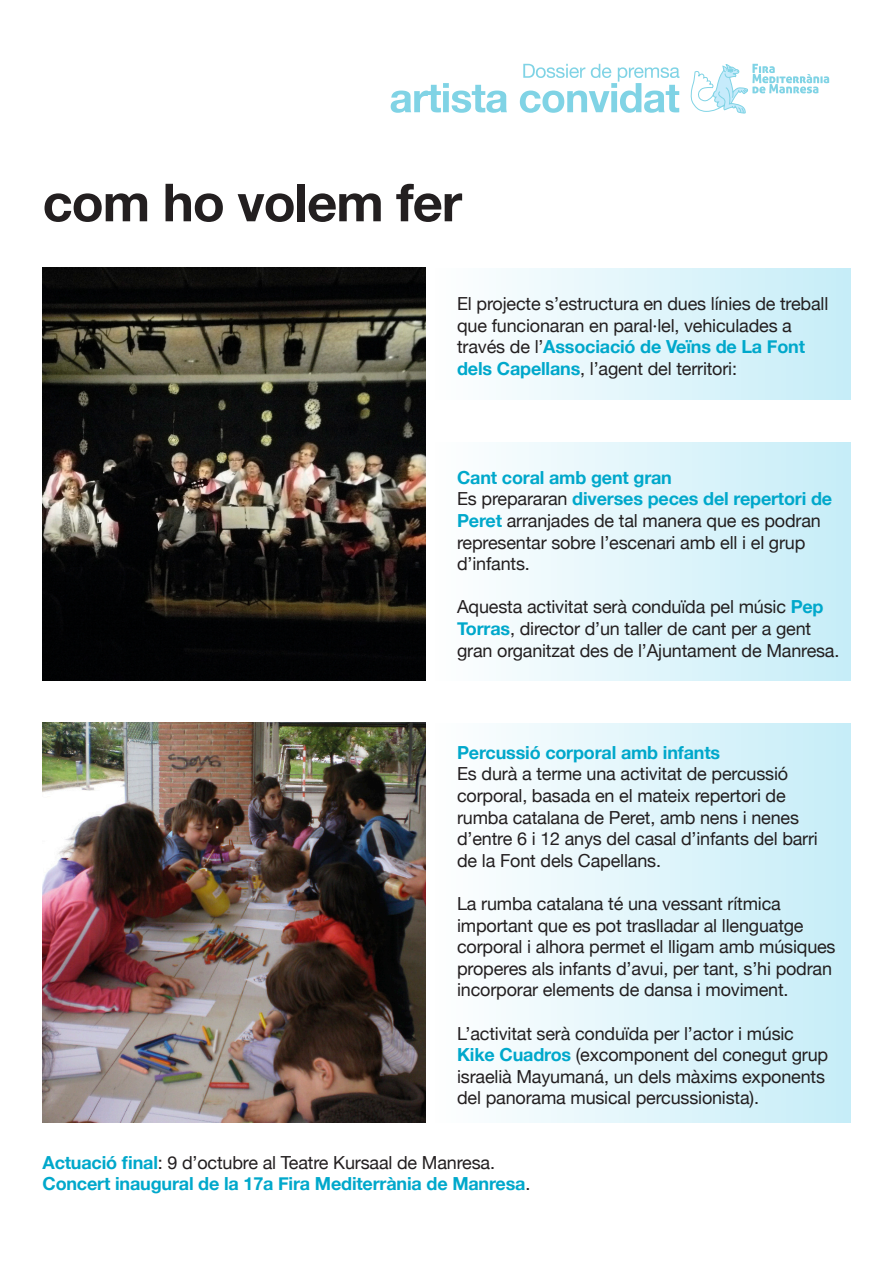
<style>
.page{position:relative;width:893px;height:1263px;background:#fff}
.page>*{position:absolute;margin:0;border:0;box-sizing:border-box;transform-origin:0 0}
.t1{font:700 52.5px "Helvetica Neue";letter-spacing:-.02em;color:#231f20}
.t2{font:18px/21.6px "Helvetica Neue";letter-spacing:-.01em;color:#231f20}
.t3{font:700 18px "Helvetica Neue";letter-spacing:-.01em;color:#00a8cb}
.s1{font-weight:700;color:#00a8cb}
.s2{font-weight:400;color:#231f20}
</style>
<div class="page">
<div style="left:427px;top:723px;width:423px;height:400px;background:linear-gradient(to right,#fff,#c6edf8)"></div>
<div style="left:427px;top:442px;width:423px;height:238px;background:linear-gradient(to right,#fff,#c6edf8)"></div>
<img style="left:43px;top:723px;width:382px;height:400px">
<img style="left:43px;top:268px;width:382px;height:412px">
<div style="left:427px;top:268px;width:423px;height:132px;background:linear-gradient(to right,#fff,#c6edf8)"></div>
<svg style="left:690px;top:63px;width:139px;height:51px"></svg>
<svg style="left:391px;top:64px;width:288px;height:49px"></svg>
<p class="t1" style="left:43px;top:161px;width:421px">com ho volem fer</p>
<p class="t2" style="left:457px;top:294px;width:373px">El projecte s’estructura en dues línies de treball que funcionaran en paral·lel, vehiculades a través de l’<span class="s1">Associació de Veïns de La Font dels Capellans</span>, l’agent del territori:</p>
<p class="t3" style="left:457px;top:463px;width:216px">Cant coral amb gent gran</p>
<p class="t2" style="left:457px;top:489px;width:377px">Es prepararan <span class="s1">diverses peces del repertori de Peret</span> arranjades de tal manera que es podran representar sobre l’escenari amb ell i el grup d’infants.</p>
<p class="t2" style="left:457px;top:597px;width:384px">Aquesta activitat serà conduïda pel músic <span class="s1">Pep<br>Torras</span>, director d’un taller de cant per a gent gran organitzat des de l’Ajuntament de Manresa.</p>
<p class="t3" style="left:457px;top:738px;width:265px">Percussió corporal amb infants</p>
<p class="t2" style="left:457px;top:764px;width:362px">Es durà a terme una activitat de percussió corporal, basada en el mateix repertori de rumba catalana de Peret, amb nens i nenes d’entre 6 i 12 anys del casal d’infants del barri de la Font dels Capellans.</p>
<p class="t2" style="left:457px;top:894px;width:380px">La rumba catalana té una vessant rítmica important que es pot traslladar al llenguatge corporal i alhora permet el lligam amb músiques properes als infants d’avui, per tant, s’hi podran incorporar elements de dansa i moviment.</p>
<p class="t2" style="left:457px;top:1023px;width:373px">L’activitat serà conduïda per l’actor i músic <span class="s1">Kike Cuadros</span> (excomponent del conegut grup israelià Mayumaná, un dels màxims exponents del panorama musical percussionista).</p>
<p class="t2" style="left:43px;top:1153px;width:454px"><span class="s1">Actuació final</span>: 9 d’octubre al Teatre Kursaal de Manresa.</p>
<p class="t3" style="left:43px;top:1170px;width:489px">Concert inaugural de la 17a Fira Mediterrània de Manresa<span class="s2">.</span></p>
</div>
